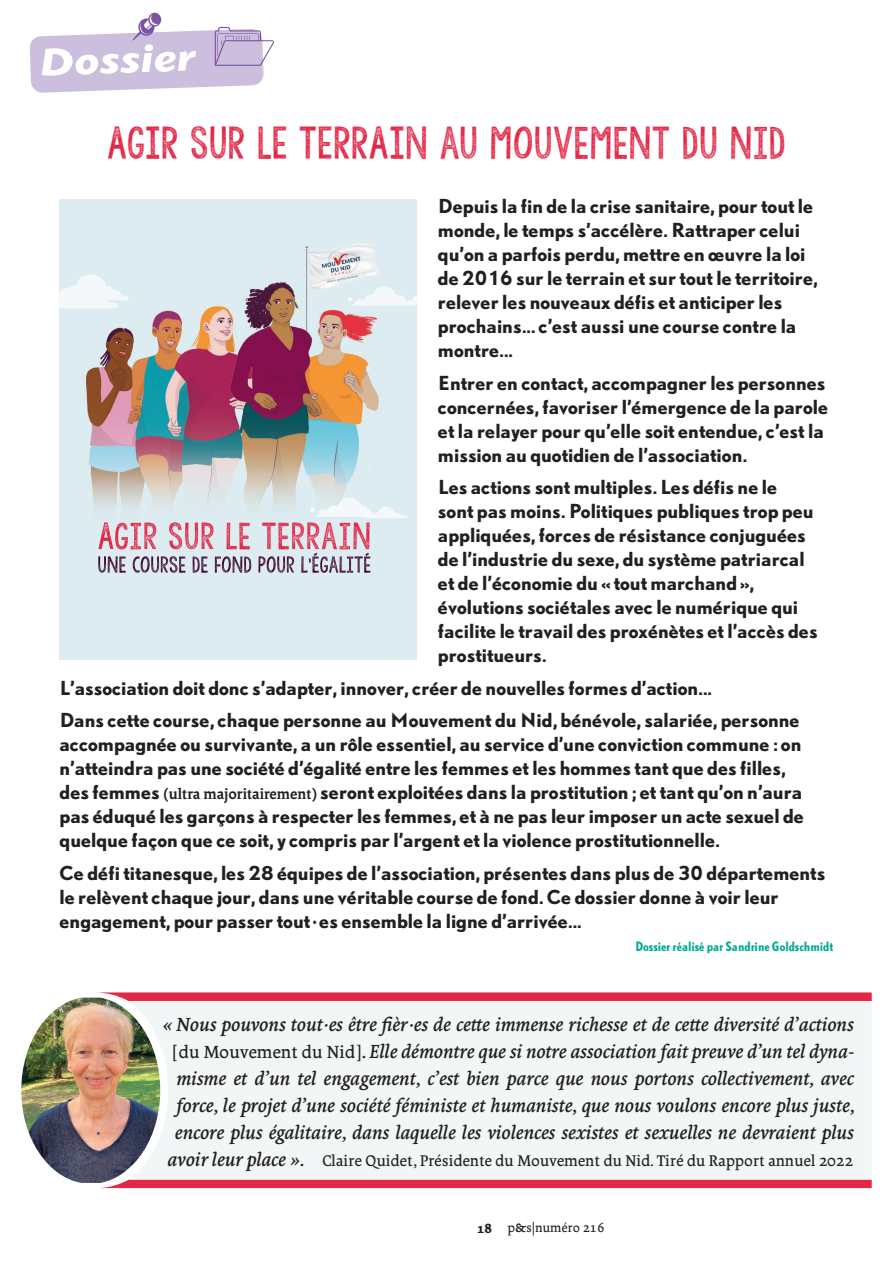
<style>
.page{position:relative;width:893px;height:1263px;background:#fff}
.page>*{position:absolute;margin:0;border:0;box-sizing:border-box;transform-origin:0 0}
.t1{font:italic 700 40.5px "Today SB";color:#fff;scale:1.2 1}
.t2{font:36px "KG Allof Me";color:#e32747}
.t3{font:italic 20.25px/27px "Borges Gris";color:#231f20;text-align:justify}
.t4{font:700 18px/24px "DTL Nobel T";color:#231f20}
.t5{font:16.5px "Borges Gris";color:#231f20}
.t6{font:13.5px "Borges Gris";color:#231f20}
.t7{font:700 condensed 12px "DTL Nobel T";color:#00a895}
.s1{font-family:"Borges Negra";font-weight:400;font-size:15.75px}
.s2{font-style:normal;font-size:18.75px}
.s3{font-style:italic;font-size:20.25px}
.s4{font-family:"Borges Super Negra"}
.s5{font-family:"Borges Negra"}
</style>
<div class="page">
<svg style="left:30px;top:13px;width:244px;height:80px"></svg>
<img style="left:60px;top:199px;width:357px;height:460px">
<svg style="left:98px;top:556px;width:28px;height:17px"></svg>
<svg style="left:133px;top:556px;width:52px;height:17px"></svg>
<svg style="left:193px;top:556px;width:15px;height:17px"></svg>
<svg style="left:215px;top:556px;width:36px;height:17px"></svg>
<svg style="left:98px;top:522px;width:58px;height:27px;background:#dea3b2"></svg>
<svg style="left:169px;top:522px;width:45px;height:27px"></svg>
<svg style="left:227px;top:523px;width:23px;height:26px"></svg>
<svg style="left:258px;top:522px;width:112px;height:51px;background:#ccafbd"></svg>
<svg style="left:100px;top:1179px;width:772px;height:9px;background:#e43b58"></svg>
<div style="left:160px;top:1001px;width:711px;height:178px;background:#f2f6f7"></div>
<svg style="left:97px;top:992px;width:775px;height:9px;background:#e43553"></svg>
<img style="left:21px;top:997px;width:139px;height:186px">
<h1 class="t1" style="left:41px;top:41px;width:131px;rotate:-2deg">Dossier</h1>
<h2 class="t2" style="left:107px;top:120px;width:681px">AGIR SUR LE TERRAIN AU MOUVEMENT DU NID</h2>
<p class="t4" style="left:438px;top:194px;width:381px">Depuis la fin de la crise sanitaire, pour tout le monde, le temps s’accélère. Rattraper celui qu’on a parfois perdu, mettre en œuvre la loi de 2016 sur le terrain et sur tout le territoire, relever les nouveaux défis et anticiper les prochains... c’est aussi une course contre la montre...</p>
<p class="t4" style="left:438px;top:370px;width:392px">Entrer en contact, accompagner les personnes concernées, favoriser l’émergence de la parole et la relayer pour qu’elle soit entendue, c’est la mission au quotidien de l’association.</p>
<p class="t4" style="left:438px;top:474px;width:381px">Les actions sont multiples. Les défis ne le<br>sont pas moins. Politiques publiques trop peu appliquées, forces de résistance conjuguées de l’industrie du sexe, du système patriarcal et de l’économie du « tout marchand », évolutions sociétales avec le numérique qui facilite le travail des proxénètes et l’accès des prostitueurs.</p>
<p class="t4" style="left:60px;top:671px;width:742px;line-height:32.5px">L’association doit donc s’adapter, innover, créer de nouvelles formes d’action...<br>Dans cette course, chaque personne au Mouvement du Nid, bénévole, salariée, personne</p>
<p class="t4" style="left:60px;top:731px;width:746px">accompagnée ou survivante, a un rôle essentiel, au service d’une conviction commune : on n’atteindra pas une société d’égalité entre les femmes et les hommes tant que des filles, des femmes <span class="s1">(ultra majoritairement)</span> seront exploitées dans la prostitution ; et tant qu’on n’aura pas éduqué les garçons à respecter les femmes, et à ne pas leur imposer un acte sexuel de quelque façon que ce soit, y compris par l’argent et la violence prostitutionnelle.</p>
<p class="t4" style="left:60px;top:860px;width:767px">Ce défi titanesque, les 28 équipes de l’association, présentes dans plus de 30 départements le relèvent chaque jour, dans une véritable course de fond. Ce dossier donne à voir leur engagement, pour passer tout·es ensemble la ligne d’arrivée...</p>
<p class="t7" style="left:635px;top:937px;width:199px">Dossier réalisé par Sandrine Goldschmidt</p>
<p class="t3" style="left:172px;top:1013px;width:684px;text-indent:-9px">« Nous pouvons tout·es être fièr·es de cette immense richesse et de cette diversité d’actions <span class="s2">[du Mouvement du Nid]</span>. Elle démontre que si notre association fait preuve d’un tel dyna&shy;misme et d’un tel engagement, c’est bien parce que nous portons collectivement, avec force, le projet d’une société féministe et humaniste, que nous voulons encore plus juste, encore plus égalitaire, dans laquelle les violences sexistes et sexuelles ne devraient plus</p>
<p class="t5" style="left:167px;top:1154px;width:687px"><span class="s3">avoir leur place ».</span> Claire Quidet, Présidente du Mouvement du Nid. Tiré du Rapport annuel 2022</p>
<p class="t6" style="left:477px;top:1222px;width:129px"><span class="s4">18</span> p<span class="s5">&amp;</span>s|numéro 216</p>
</div>
